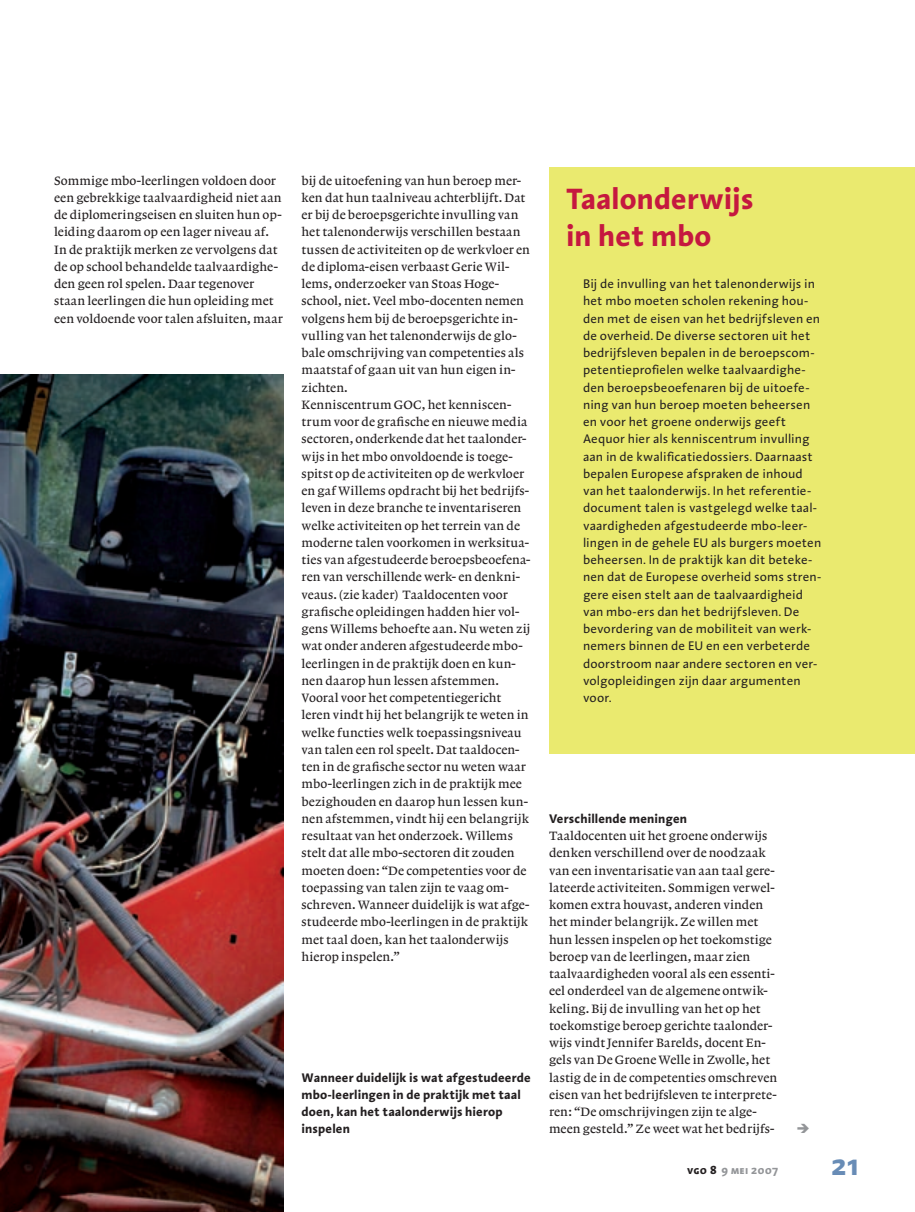
<style>
.page{position:relative;width:915px;height:1212px;background:#fff}
.page>*{position:absolute;margin:0;border:0;box-sizing:border-box;transform-origin:0 0}
.t1{font:700 30px/37.5px "Linotype Aroma";letter-spacing:.005em;color:#c5183f}
.t2{font:700 30px "Linotype Aroma";color:#688cb6}
.t3{font:500 12.75px/17.2px "Lexicon No 1 Roman A";letter-spacing:.01em;color:#231f20}
.t4{font:12.75px/17.2px "Linotype Aroma";letter-spacing:.005em;color:#231f20}
.t5{font:700 12.75px/17.2px "Linotype Aroma";letter-spacing:.01em;color:#231f20}
.t6{font:700 12px "Linotype Aroma SC";letter-spacing:.025em;color:#939598}
.s1{color:#231f20}
</style>
<div class="page">
<div style="left:549px;top:167px;width:365px;height:587px;background:#eaea6f"></div>
<img style="left:0;top:374px;width:283px;height:838px">
<p class="t3" style="left:54px;top:172px;width:230px">Sommige mbo-leerlingen voldoen door een gebrekkige taalvaardigheid niet aan de diplomeringseisen en sluiten hun op&shy;leiding daarom op een lager niveau af.<br>In de praktijk merken ze vervolgens dat de op school behandelde taalvaardighe&shy;den geen rol spelen. Daar tegenover staan leerlingen die hun opleiding met een voldoende voor talen afsluiten, maar</p>
<p class="t3" style="left:301px;top:172px;width:230px">bij de uitoefening van hun beroep mer&shy;ken dat hun taalniveau achterblijft. Dat er bij de beroepsgerichte invulling van het talenonderwijs verschillen bestaan tussen de activiteiten op de werkvloer en de diploma-eisen verbaast Gerie Wil&shy;lems, onderzoeker van Stoas Hoge&shy;school, niet. Veel mbo-docenten nemen volgens hem bij de beroepsgerichte in&shy;vulling van het talenonderwijs de glo&shy;bale omschrijving van competenties als maatstaf of gaan uit van hun eigen in&shy;zichten.<br>Kenniscentrum GOC, het kenniscen&shy;trum voor de grafische en nieuwe media sectoren, onderkende dat het taalonder&shy;wijs in het mbo onvoldoende is toege&shy;spitst op de activiteiten op de werkvloer en gaf Willems opdracht bij het bedrijfs&shy;leven in deze branche te inventariseren welke activiteiten op het terrein van de moderne talen voorkomen in werksitua&shy;ties van afgestudeerde beroepsbeoefena&shy;ren van verschillende werk- en denkni&shy;veaus. (zie kader) Taaldocenten voor grafische opleidingen hadden hier vol&shy;gens Willems behoefte aan. Nu weten zij wat onder anderen afgestudeerde mbo&shy;leerlingen in de praktijk doen en kun&shy;nen daarop hun lessen afstemmen.<br>Vooral voor het competentiegericht leren vindt hij het belangrijk te weten in welke functies welk toepassingsniveau van talen een rol speelt. Dat taaldocen&shy;ten in de grafische sector nu weten waar mbo-leerlingen zich in de praktijk mee bezighouden en daarop hun lessen kun&shy;nen afstemmen, vindt hij een belangrijk resultaat van het onderzoek. Willems stelt dat alle mbo-sectoren dit zouden moeten doen: “De competenties voor de toepassing van talen zijn te vaag om&shy;schreven. Wanneer duidelijk is wat afge&shy;studeerde mbo-leerlingen in de praktijk met taal doen, kan het taalonderwijs hierop inspelen.”</p>
<p class="t5" style="left:301px;top:1068px;width:231px">Wanneer duidelijk is wat afgestudeerde mbo-leerlingen in de praktijk met taal doen, kan het taalonderwijs hierop inspelen</p>
<h1 class="t1" style="left:566px;top:178px;width:189px">Taalonderwijs in het mbo</h1>
<p class="t4" style="left:583px;top:275px;width:240px">Bij de invulling van het talenonderwijs in het mbo moeten scholen rekening hou&shy;den met de eisen van het bedrijfsleven en de overheid. De diverse sectoren uit het bedrijfsleven bepalen in de beroepscom&shy;petentieprofielen welke taalvaardighe&shy;den beroepsbeoefenaren bij de uitoefe&shy;ning van hun beroep moeten beheersen en voor het groene onderwijs geeft Aequor hier als kenniscentrum invulling aan in de kwalificatiedossiers. Daarnaast bepalen Europese afspraken de inhoud van het taalonderwijs. In het referentie&shy;document talen is vastgelegd welke taal&shy;vaardigheden afgestudeerde mbo-leer&shy;lingen in de gehele EU als burgers moeten beheersen. In de praktijk kan dit beteke&shy;nen dat de Europese overheid soms stren&shy;gere eisen stelt aan de taalvaardigheid van mbo-ers dan het bedrijfsleven. De bevordering van de mobiliteit van werk&shy;nemers binnen de EU en een verbeterde doorstroom naar andere sectoren en ver&shy;volgopleidingen zijn daar argumenten voor.</p>
<p class="t5" style="left:549px;top:809px;width:139px">Verschillende meningen</p>
<p class="t3" style="left:549px;top:827px;width:229px">Taaldocenten uit het groene onderwijs denken verschillend over de noodzaak van een inventarisatie van aan taal gere&shy;lateerde activiteiten. Sommigen verwel&shy;komen extra houvast, anderen vinden het minder belangrijk. Ze willen met hun lessen inspelen op het toekomstige beroep van de leerlingen, maar zien taalvaardigheden vooral als een essenti&shy;eel onderdeel van de algemene ontwik&shy;keling. Bij de invulling van het op het toekomstige beroep gerichte taalonder&shy;wijs vindt Jennifer Barelds, docent En&shy;gels van De Groene Welle in Zwolle, het lastig de in de competenties omschreven eisen van het bedrijfsleven te interprete&shy;ren: “De omschrijvingen zijn te alge&shy;meen gesteld.” Ze weet wat het bedrijfs-</p>
<p class="t6" style="left:686px;top:1162px;width:93px"><span class="s1">vgo 8</span> 9 mei 2007</p>
<h1 class="t2" style="left:830px;top:1144px;width:32px">21</h1>
</div>
